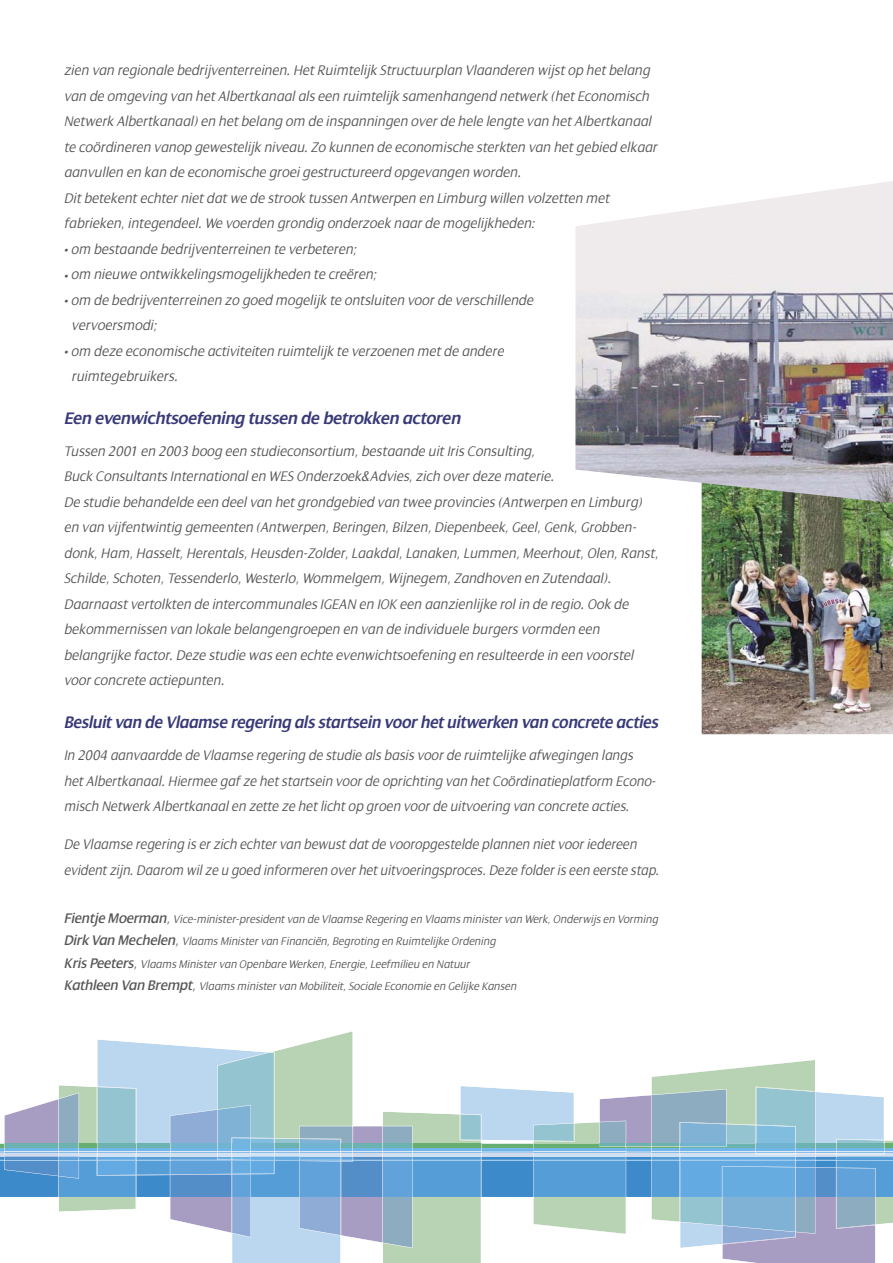
<style>
.page{position:relative;width:893px;height:1263px;background:#fff}
.page>*{position:absolute;margin:0;border:0;box-sizing:border-box;transform-origin:0 0}
.t1{font:italic 600 18px "Dialog";letter-spacing:-.01em;color:#373a78;scale:.95 1}
.t2{font:italic 600 18px "Dialog";letter-spacing:-.01em;color:#373a78}
.t3{font:italic 300 15px/25.5px "Dialog";color:#565656}
.t4{font:italic 300 12px/22.5px "Dialog";color:#565656}
.s1{font-size:9px}
.s2{font-weight:400;font-size:15px}
.s3{font-size:15px}
</style>
<div class="page">
<img style="left:702px;top:503px;width:191px;height:231px">
<svg style="left:0;top:1031px;width:893px;height:232px"></svg>
<img style="left:575px;top:181px;width:318px;height:322px">
<p class="t3" style="left:64px;top:59px;width:595px">zien van regionale bedrijventerreinen. Het Ruimtelijk Structuurplan Vlaanderen wijst op het belang van de omgeving van het Albertkanaal als een ruimtelijk samenhangend netwerk (het Economisch Netwerk Albertkanaal) en het belang om de inspanningen over de hele lengte van het Albertkanaal te coördineren vanop gewestelijk niveau. Zo kunnen de economische sterkten van het gebied elkaar aanvullen en kan de economische groei gestructureerd opgevangen worden.<br>Dit betekent echter niet dat we de strook tussen Antwerpen en Limburg willen volzetten met fabrieken, integendeel. We voerden grondig onderzoek naar de mogelijkheden:</p>
<p class="t3" style="left:64px;top:237px;width:294px"><span class="s1">•</span> om bestaande bedrijventerreinen te verbeteren;</p>
<p class="t3" style="left:64px;top:263px;width:314px"><span class="s1">•</span> om nieuwe ontwikkelingsmogelijkheden te creëren;</p>
<p class="t3" style="left:71px;top:288px;width:463px;text-indent:-7px"><span class="s1">•</span> om de bedrijventerreinen zo goed mogelijk te ontsluiten voor de verschillende vervoersmodi;</p>
<p class="t3" style="left:71px;top:339px;width:434px;text-indent:-7px"><span class="s1">•</span> om deze economische activiteiten ruimtelijk te verzoenen met de andere ruimtegebruikers.</p>
<p class="t2" style="left:64px;top:411px;width:398px">Een evenwichtsoefening tussen de betrokken actoren</p>
<p class="t3" style="left:64px;top:440px;width:596px">Tussen 2001 en 2003 boog een studieconsortium, bestaande uit Iris Consulting,<br>Buck Consultants International en WES Onderzoek&amp;Advies, zich over deze materie.<br>De studie behandelde een deel van het grondgebied van twee provincies (Antwerpen en Limburg) en van vijfentwintig gemeenten (Antwerpen, Beringen, Bilzen, Diepenbeek, Geel, Genk, Grobben&shy;donk, Ham, Hasselt, Herentals, Heusden-Zolder, Laakdal, Lanaken, Lummen, Meerhout, Olen, Ranst, Schilde, Schoten, Tessenderlo, Westerlo, Wommelgem, Wijnegem, Zandhoven en Zutendaal).<br>Daarnaast vertolkten de intercommunales IGEAN en IOK een aanzienlijke rol in de regio. Ook de bekommernissen van lokale belangengroepen en van de individuele burgers vormden een belangrijke factor. Deze studie was een echte evenwichtsoefening en resulteerde in een voorstel voor concrete actiepunten.</p>
<p class="t1" style="left:64px;top:715px;width:627px">Besluit van de Vlaamse regering als startsein voor het uitwerken van concrete acties</p>
<p class="t3" style="left:64px;top:744px;width:593px">In 2004 aanvaardde de Vlaamse regering de studie als basis voor de ruimtelijke afwegingen langs het Albertkanaal. Hiermee gaf ze het startsein voor de oprichting van het Coördinatieplatform Econo&shy;misch Netwerk Albertkanaal en zette ze het licht op groen voor de uitvoering van concrete acties.</p>
<p class="t3" style="left:64px;top:833px;width:597px">De Vlaamse regering is er zich echter van bewust dat de vooropgestelde plannen niet voor iedereen evident zijn. Daarom wil ze u goed informeren over het uitvoeringsproces. Deze folder is een eerste stap.</p>
<p class="t4" style="left:64px;top:909px;width:596px"><span class="s2">Fientje Moerman</span><span class="s3">,</span> Vice-minister-president van de Vlaamse Regering en Vlaams minister van Werk, Onderwijs en Vorming <span class="s2">Dirk Van Mechelen</span><span class="s3">,</span> Vlaams Minister van Financiën, Begroting en Ruimtelijke Ordening<br><span class="s2">Kris Peeters</span><span class="s3">,</span> Vlaams Minister van Openbare Werken, Energie, Leefmilieu en Natuur<br><span class="s2">Kathleen Van Brempt</span><span class="s3">,</span> Vlaams minister van Mobiliteit, Sociale Economie en Gelijke Kansen</p>
</div>
